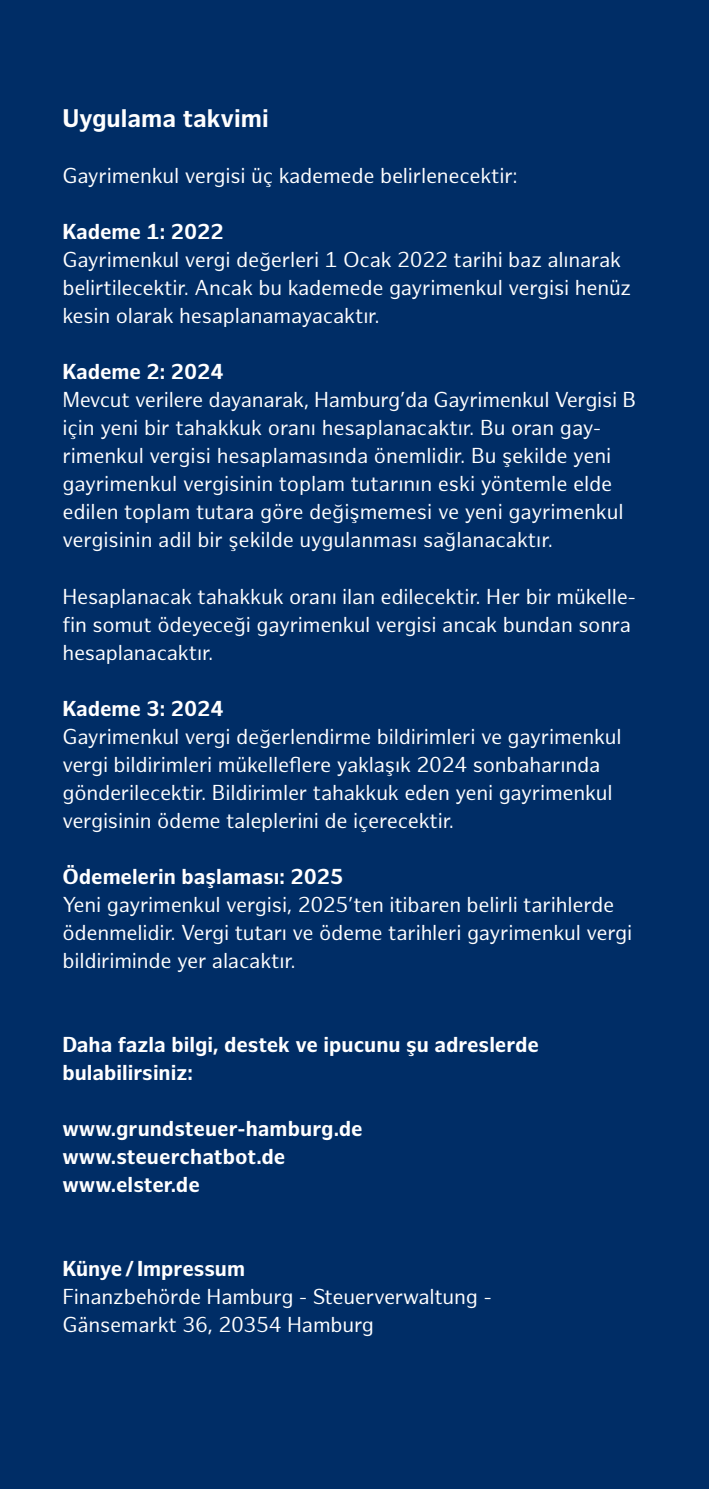
<style>
.page{position:relative;width:709px;height:1489px;background:#fff}
.page>*{position:absolute;margin:0;border:0;box-sizing:border-box;transform-origin:0 0}
.t1{font:700 24.75px "Hamburg Sans";color:#fff}
.t2{font:21px/28px "Hamburg Sans";letter-spacing:-.01em;color:#fff}
.t3{font:700 21px/28px "Hamburg Sans";color:#fff}
</style>
<div class="page">
<div style="left:0;top:0;width:709px;height:1488px;background:#002d66"></div>
<p class="t1" style="left:62px;top:104px;width:208px">Uygulama takvimi</p>
<p class="t2" style="left:62px;top:163px;width:457px">Gayrimenkul vergisi üç kademede belirlenecektir:</p>
<p class="t3" style="left:62px;top:219px;width:163px">Kademe 1: 2022</p>
<p class="t2" style="left:62px;top:247px;width:570px">Gayrimenkul vergi değerleri 1 Ocak 2022 tarihi baz alınarak belirtilecektir. Ancak bu kademede gayrimenkul vergisi henüz kesin olarak hesaplanamayacaktır.</p>
<p class="t3" style="left:62px;top:359px;width:163px">Kademe 2: 2024</p>
<p class="t2" style="left:62px;top:387px;width:575px">Mevcut verilere dayanarak, Hamburg’da Gayrimenkul Vergisi B için yeni bir tahakkuk oranı hesaplanacaktır. Bu oran gay&shy;rimenkul vergisi hesaplamasında önemlidir. Bu şekilde yeni gayrimenkul vergisinin toplam tutarının eski yöntemle elde edilen toplam tutara göre değişmemesi ve yeni gayrimenkul vergisinin adil bir şekilde uygulanması sağlanacaktır.</p>
<p class="t2" style="left:62px;top:583px;width:575px">Hesaplanacak tahakkuk oranı ilan edilecektir. Her bir mükelle&shy;fin somut ödeyeceği gayrimenkul vergisi ancak bundan sonra hesaplanacaktır.</p>
<p class="t3" style="left:62px;top:695px;width:163px">Kademe 3: 2024</p>
<p class="t2" style="left:62px;top:723px;width:561px">Gayrimenkul vergi değerlendirme bildirimleri ve gayrimenkul vergi bildirimleri mükelleflere yaklaşık 2024 sonbaharında gönderilecektir. Bildirimler tahakkuk eden yeni gayrimenkul vergisinin ödeme taleplerini de içerecektir.</p>
<p class="t3" style="left:62px;top:863px;width:282px">Ödemelerin başlaması: 2025</p>
<p class="t2" style="left:62px;top:891px;width:571px">Yeni gayrimenkul vergisi, 2025’ten itibaren belirli tarihlerde ödenmelidir. Vergi tutarı ve ödeme tarihleri gayrimenkul vergi bildiriminde yer alacaktır.</p>
<p class="t3" style="left:62px;top:1031px;width:478px">Daha fazla bilgi, destek ve ipucunu şu adreslerde bulabilirsiniz:</p>
<p class="t3" style="left:62px;top:1115px;width:302px">www.grundsteuer-hamburg.de www.steuerchatbot.de www.elster.de</p>
<p class="t3" style="left:62px;top:1255px;width:184px">Künye/ Impressum</p>
<p class="t2" style="left:62px;top:1283px;width:431px">Finanzbehörde Hamburg - Steuerverwaltung -<br>Gänsemarkt 36, 20354 Hamburg</p>
</div>
